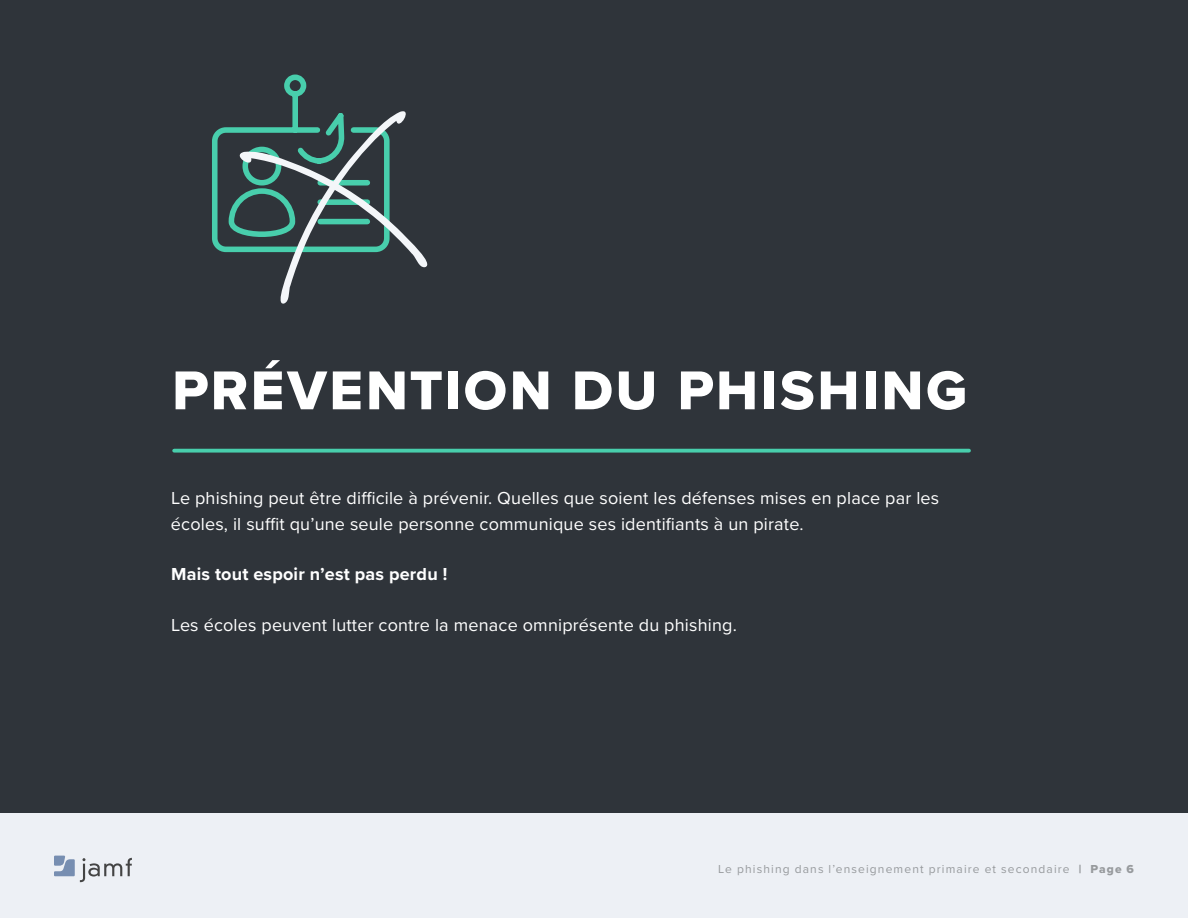
<style>
.page{position:relative;width:1188px;height:918px;background:#2f343a}
.page>*{position:absolute;margin:0;border:0;box-sizing:border-box;transform-origin:0 0}
.t1{font:56.7px "Proxima Nova Extrabld";letter-spacing:.045em;color:#fff}
.t2{font:18px/25.5px "Proxima Nova";letter-spacing:.01em;color:#fff}
.t3{font:700 18px "Proxima Nova";letter-spacing:.01em;color:#fff}
.t4{font:12px "Proxima Nova";letter-spacing:.095em;color:#979a9d}
.s1{font-family:"Proxima Nova Extrabld"}
</style>
<div class="page">
<div style="left:0;top:813px;width:1188px;height:105px;background:#edf0f5"></div>
<svg style="left:54px;top:856px;width:78px;height:26px"></svg>
<svg style="left:174px;top:449px;width:795px;height:4px;fill:#48ceac"></svg>
<svg style="left:212px;top:74px;width:216px;height:230px"></svg>
<h1 class="t1" style="left:172px;top:348px;width:796px">PRÉVENTION DU PHISHING</h1>
<p class="t2" style="left:171px;top:484px;width:770px">Le phishing peut être difficile à prévenir. Quelles que soient les défenses mises en place par les écoles, il suffit qu’une seule personne communique ses identifiants à un pirate.</p>
<p class="t3" style="left:171px;top:561px;width:278px">Mais tout espoir n’est pas perdu !</p>
<p class="t2" style="left:171px;top:612px;width:567px">Les écoles peuvent lutter contre la menace omniprésente du phishing.</p>
<p class="t4" style="left:718px;top:860px;width:417px">Le phishing dans l’enseignement primaire et secondaire <span class="s1">| Page 6</span></p>
</div>
